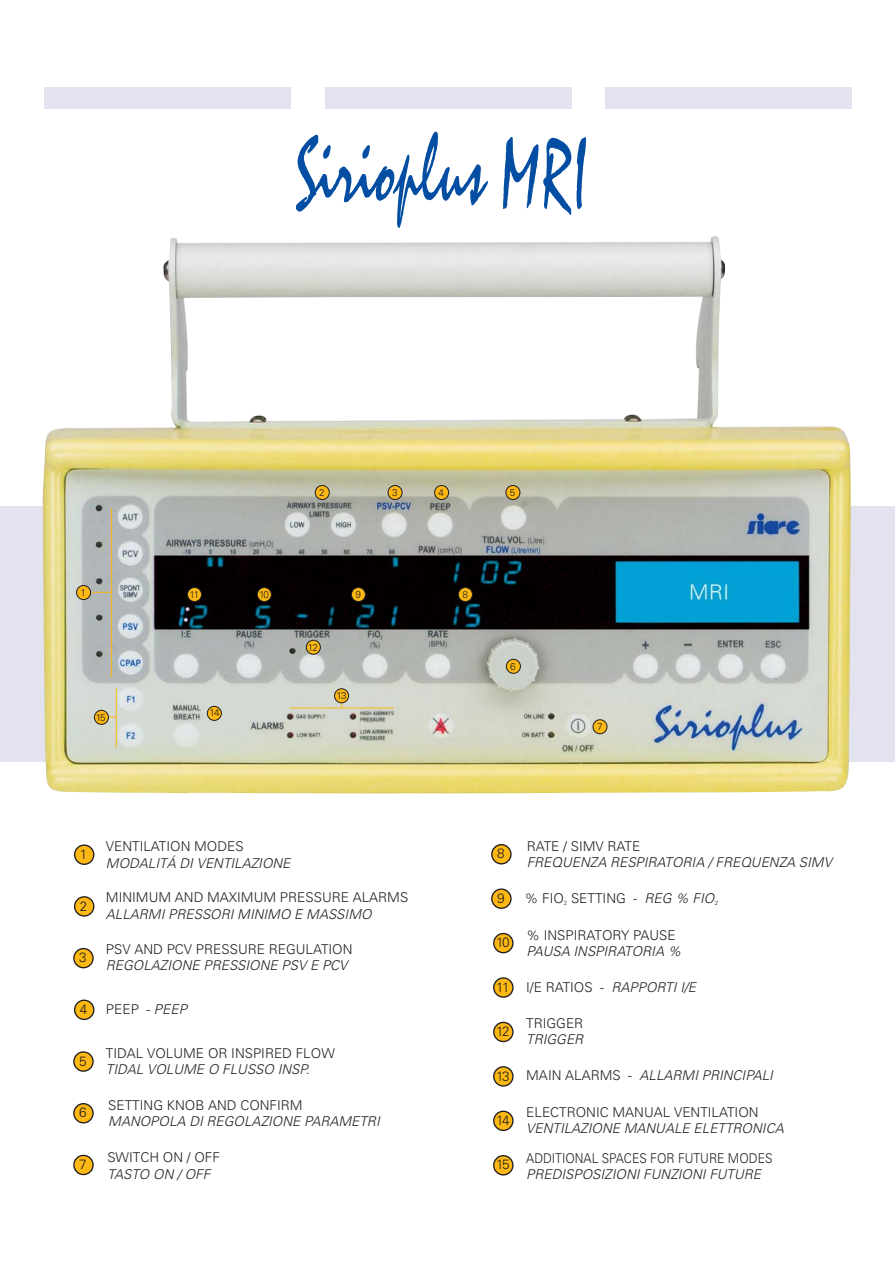
<style>
.page{position:relative;width:895px;height:1264px;background:#fff}
.page>*{position:absolute;margin:0;border:0;box-sizing:border-box;transform-origin:0 0}
.t1{font:99px "Staccato 222 BT";color:#034ea2;scale:.6 1}
.t2{font:italic 300 13.5px "Univers";color:#231f20}
.t3{font:300 13.5px "Univers";color:#231f20}
.t4{font:300 13.5px "Univers";color:#231f20;scale:.9 1}
.t5{font:300 9.9px "Univers";letter-spacing:-.1em;color:#231f20}
.t6{font:300 6px "Univers";color:#231f20}
.t7{font:italic 300 6px "Univers";color:#231f20}
.s1{font-style:italic}
.s2{font-style:normal}
</style>
<div class="page">
<div style="left:0;top:506px;width:895px;height:255px;background:#e2e3ef"></div>
<img style="left:43px;top:236px;width:807px;height:557px">
<hr style="left:85px;top:591px;width:27px;height:2px;background:#fdb813">
<hr style="left:116px;top:688px;width:1px;height:59px;background:#fdb813">
<hr style="left:289px;top:707px;width:104px;height:1px;background:#fdb813">
<div style="left:325px;top:87px;width:246px;height:21px;background:#e2e3ef"></div>
<div style="left:605px;top:87px;width:247px;height:21px;background:#e2e3ef"></div>
<div style="left:44px;top:87px;width:246px;height:21px;background:#e2e3ef"></div>
<hr style="left:111px;top:508px;width:1px;height:169px;background:#fdb813">
<div style="left:76px;top:585px;width:15px;height:15px;background:#fdb813;border:1px solid #231f20;border-radius:50%"></div>
<div style="left:315px;top:485px;width:15px;height:15px;background:#fdb813;border:1px solid #231f20;border-radius:50%"></div>
<div style="left:387px;top:485px;width:15px;height:15px;background:#fdb813;border:1px solid #231f20;border-radius:50%"></div>
<div style="left:434px;top:485px;width:15px;height:15px;background:#fdb813;border:1px solid #231f20;border-radius:50%"></div>
<div style="left:505px;top:485px;width:15px;height:15px;background:#fdb813;border:1px solid #231f20;border-radius:50%"></div>
<svg style="left:506px;top:658px;width:15px;height:16px"></svg>
<div style="left:592px;top:719px;width:15px;height:15px;background:#fdb813;border:1px solid #231f20;border-radius:50%"></div>
<div style="left:334px;top:688px;width:15px;height:15px;background:#fdb813;border:1px solid #231f20;border-radius:50%"></div>
<svg style="left:207px;top:705px;width:15px;height:16px"></svg>
<div style="left:94px;top:709px;width:15px;height:15px;background:#fdb813;border:1px solid #231f20;border-radius:50%"></div>
<div style="left:187px;top:587px;width:15px;height:15px;background:#fdb813;border:1px solid #231f20;border-radius:50%"></div>
<div style="left:257px;top:587px;width:15px;height:15px;background:#fdb813;border:1px solid #231f20;border-radius:50%"></div>
<div style="left:351px;top:587px;width:15px;height:15px;background:#fdb813;border:1px solid #231f20;border-radius:50%"></div>
<div style="left:458px;top:587px;width:15px;height:15px;background:#fdb813;border:1px solid #231f20;border-radius:50%"></div>
<div style="left:306px;top:639px;width:15px;height:15px;background:#fdb813;border:1px solid #231f20;border-radius:50%"></div>
<div style="left:74px;top:896px;width:20px;height:20px;background:#fdb813;border:1px solid #231f20;border-radius:50%"></div>
<svg style="left:73px;top:947px;width:21px;height:21px"></svg>
<svg style="left:74px;top:999px;width:20px;height:21px"></svg>
<svg style="left:73px;top:1051px;width:21px;height:20px"></svg>
<svg style="left:73px;top:1102px;width:21px;height:21px"></svg>
<div style="left:74px;top:844px;width:20px;height:20px;background:#fdb813;border:1px solid #231f20;border-radius:50%"></div>
<div style="left:491px;top:844px;width:20px;height:20px;background:#fdb813;border:1px solid #231f20;border-radius:50%"></div>
<svg style="left:491px;top:888px;width:20px;height:20px"></svg>
<svg style="left:493px;top:932px;width:20px;height:21px"></svg>
<svg style="left:493px;top:977px;width:20px;height:20px"></svg>
<svg style="left:493px;top:1021px;width:20px;height:21px"></svg>
<svg style="left:493px;top:1066px;width:20px;height:20px"></svg>
<svg style="left:493px;top:1110px;width:20px;height:21px"></svg>
<svg style="left:493px;top:1154px;width:20px;height:21px"></svg>
<svg style="left:73px;top:1154px;width:21px;height:21px"></svg>
<h1 class="t1" style="left:294px;top:131px;width:492px">Sirioplus MRI</h1>
<p class="t5" style="left:80px;top:588px;width:7px">1</p>
<p class="t5" style="left:96px;top:713px;width:12px">15</p>
<p class="t5" style="left:189px;top:590px;width:12px">11</p>
<p class="t5" style="left:209px;top:709px;width:12px">14</p>
<p class="t5" style="left:319px;top:488px;width:7px">2</p>
<p class="t5" style="left:392px;top:488px;width:7px">3</p>
<p class="t5" style="left:438px;top:488px;width:7px">4</p>
<p class="t5" style="left:510px;top:488px;width:7px">5</p>
<p class="t5" style="left:259px;top:590px;width:12px">10</p>
<p class="t5" style="left:355px;top:590px;width:7px">9</p>
<p class="t5" style="left:308px;top:643px;width:12px">12</p>
<p class="t5" style="left:336px;top:692px;width:12px">13</p>
<p class="t5" style="left:462px;top:590px;width:7px">8</p>
<p class="t5" style="left:510px;top:662px;width:7px">6</p>
<p class="t5" style="left:597px;top:723px;width:7px">7</p>
<p class="t3" style="left:106px;top:841px;width:139px">VENTILATION MODES</p>
<p class="t2" style="left:106px;top:857px;width:189px">MODALITÁ DI VENTILAZIONE</p>
<p class="t3" style="left:497px;top:848px;width:9px">8</p>
<p class="t3" style="left:497px;top:893px;width:9px">9</p>
<p class="t3" style="left:496px;top:937px;width:15px">10</p>
<p class="t3" style="left:496px;top:981px;width:15px">11</p>
<p class="t3" style="left:496px;top:1026px;width:15px">12</p>
<p class="t3" style="left:496px;top:1070px;width:15px">13</p>
<p class="t3" style="left:496px;top:1115px;width:15px">14</p>
<p class="t3" style="left:80px;top:849px;width:9px">1</p>
<p class="t3" style="left:106px;top:892px;width:304px">MINIMUM AND MAXIMUM PRESSURE ALARMS</p>
<p class="t2" style="left:106px;top:908px;width:270px">ALLARMI PRESSORI MINIMO E MASSIMO</p>
<p class="t3" style="left:106px;top:944px;width:248px">PSV AND PCV PRESSURE REGULATION</p>
<p class="t2" style="left:106px;top:960px;width:243px">REGOLAZIONE PRESSIONE PSV E PCV</p>
<p class="t3" style="left:106px;top:1004px;width:85px">PEEP - <span class="s1">PEEP</span></p>
<p class="t3" style="left:106px;top:1047px;width:230px">TIDAL VOLUME OR INSPIRED FLOW</p>
<p class="t2" style="left:106px;top:1064px;width:208px">TIDAL VOLUME O FLUSSO INSP.</p>
<p class="t3" style="left:108px;top:1100px;width:196px">SETTING KNOB AND CONFIRM</p>
<p class="t2" style="left:108px;top:1116px;width:275px">MANOPOLA DI REGOLAZIONE PARAMETRI</p>
<p class="t3" style="left:107px;top:1152px;width:114px">SWITCH ON / OFF</p>
<p class="t2" style="left:107px;top:1168px;width:107px">TASTO ON / OFF</p>
<p class="t3" style="left:80px;top:900px;width:9px">2</p>
<p class="t3" style="left:79px;top:952px;width:9px">3</p>
<p class="t3" style="left:80px;top:1004px;width:9px">4</p>
<p class="t3" style="left:79px;top:1055px;width:9px">5</p>
<p class="t3" style="left:79px;top:1107px;width:9px">6</p>
<p class="t3" style="left:79px;top:1159px;width:9px">7</p>
<p class="t3" style="left:496px;top:1159px;width:15px">15</p>
<p class="t3" style="left:527px;top:841px;width:115px">RATE / SIMV RATE</p>
<p class="t2" style="left:527px;top:857px;width:307px">FREQUENZA RESPIRATORIA / FREQUENZA SIMV</p>
<p class="t3" style="left:525px;top:892px;width:41px">% FIO</p>
<p class="t6" style="left:564px;top:900px;width:5px">2</p>
<p class="t3" style="left:571px;top:892px;width:147px">SETTING - <span class="s1">REG % FIO</span></p>
<p class="t7" style="left:714px;top:900px;width:6px">2</p>
<p class="t3" style="left:526px;top:929px;width:151px">% INSPIRATORY PAUSE</p>
<p class="t2" style="left:526px;top:946px;width:159px">PAUSA INSPIRATORIA %</p>
<p class="t2" style="left:526px;top:981px;width:174px"><span class="s2">I/E RATIOS -</span> RAPPORTI I/E</p>
<p class="t3" style="left:526px;top:1018px;width:59px">TRIGGER</p>
<p class="t2" style="left:526px;top:1034px;width:61px">TRIGGER</p>
<p class="t2" style="left:526px;top:1070px;width:251px"><span class="s2">M A I N A LA R M S -</span> ALLARMI PRINCIPALI</p>
<p class="t3" style="left:526px;top:1107px;width:234px">ELECTRONIC MANUAL VENTILATION</p>
<p class="t2" style="left:526px;top:1123px;width:259px">VENTILAZIONE MANUALE ELETTRONICA</p>
<p class="t4" style="left:526px;top:1152px;width:275px">ADDITIONAL SPACES FOR FUTURE MODES</p>
<p class="t2" style="left:526px;top:1169px;width:239px">PREDISPOSIZIONI FUNZIONI FUTURE</p>
</div>
